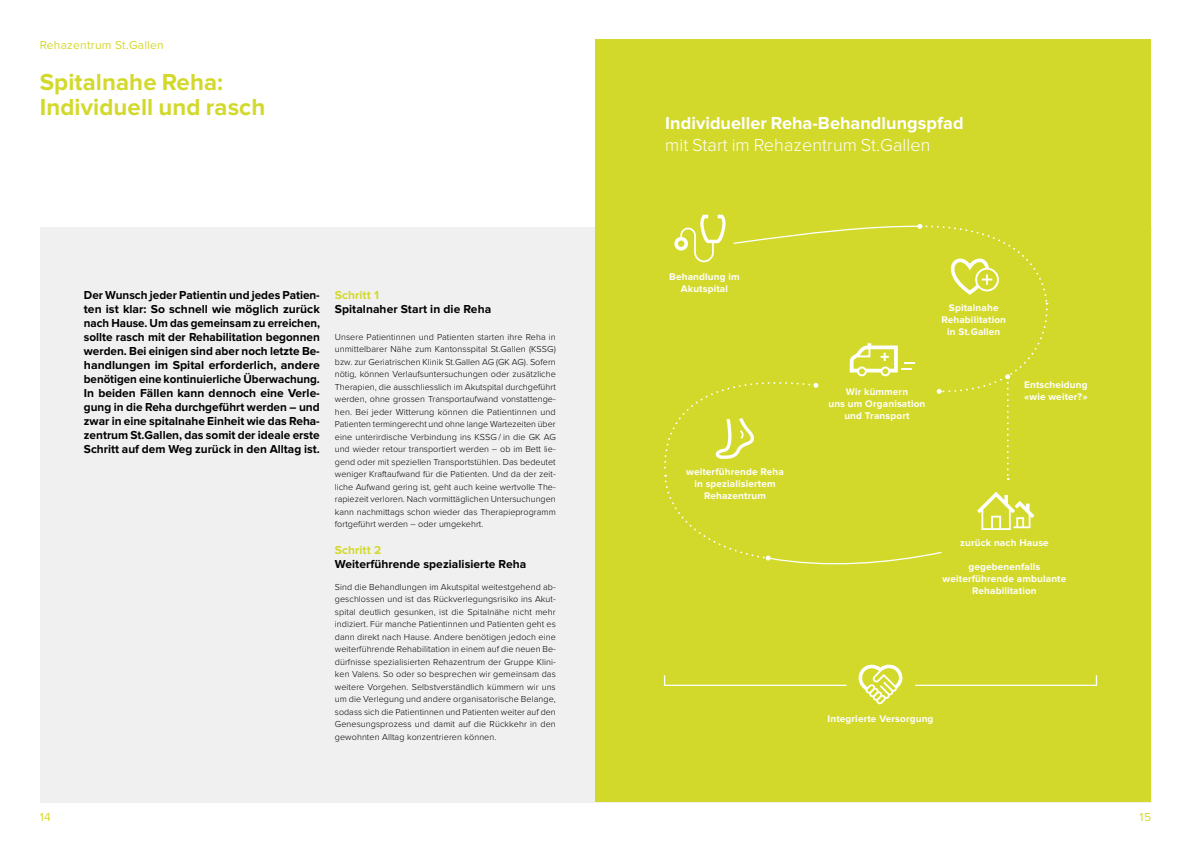
<style>
.page{position:relative;width:1191px;height:842px;background:#fff}
.page>*{position:absolute;margin:0;border:0;box-sizing:border-box;transform-origin:0 0}
.t1{font:700 24px/25px "Proxima Nova";letter-spacing:.005em;color:#d3d92b}
.t2{font:700 18px "Proxima Nova";letter-spacing:.005em;color:#fff}
.t3{font:300 18px "Proxima Nova";letter-spacing:.005em;color:#fff}
.t4{font:700 12px/14px "Proxima Nova";letter-spacing:.005em;color:#000;text-align:justify}
.t5{font:12px "Proxima Nova";letter-spacing:.02em;color:#d3d92b}
.t6{font:700 12px "Proxima Nova";letter-spacing:.005em;color:#d3d92b}
.t7{font:700 10px/12px "Proxima Nova";letter-spacing:.015em;color:#fff;text-align:center}
.t8{font:300 9px/12.5px "Proxima Nova";letter-spacing:.005em;color:#000;text-align:justify}
</style>
<div class="page">
<div style="left:40px;top:227px;width:1111px;height:575px;background:#f0f0f0"></div>
<div style="left:595px;top:40px;width:556px;height:762px;background:#d3d92b"></div>
<svg style="left:858px;top:664px;width:44px;height:40px"></svg>
<hr style="left:664px;top:685px;width:182px;height:1px;background:#fff">
<hr style="left:915px;top:685px;width:182px;height:1px;background:#fff">
<svg style="left:1095px;top:675px;width:2px;height:10px"></svg>
<svg style="left:664px;top:215px;width:384px;height:350px"></svg>
<h3 class="t5" style="left:40px;top:36px;width:126px">Rehazentrum St.Gallen</h3>
<h1 class="t1" style="left:40px;top:70px;width:227px">Spitalnahe Reha:<br>Individuell und rasch</h1>
<p class="t4" style="left:84px;top:288px;width:238px">Der Wunsch jeder Patientin und jedes Patien&shy;ten ist klar: So schnell wie möglich zurück nach Hause. Um das gemeinsam zu erreichen, sollte rasch mit der Rehabilitation begonnen werden. Bei einigen sind aber noch letzte Be&shy;handlungen im Spital erforderlich, andere benötigen eine kontinuierliche Überwachung.<br>In beiden Fällen kann dennoch eine Verle&shy;gung in die Reha durchgeführt werden – und zwar in eine spitalnahe Einheit wie das Reha&shy;zentrum St.Gallen, das somit der ideale erste Schritt auf dem Weg zurück in den Alltag ist.</p>
<h3 class="t6" style="left:335px;top:288px;width:46px">Schritt 1</h3>
<h3 class="t4" style="left:335px;top:302px;width:158px">Spitalnaher Start in die Reha</h3>
<p class="t8" style="left:335px;top:331px;width:222px">Unsere Patientinnen und Patienten starten ihre Reha in unmittelbarer Nähe zum Kantonsspital St.Gallen (KSSG) bzw. zur Geriatrischen Klinik St.Gallen AG (GK AG). Sofern nötig, können Verlaufsuntersuchungen oder zusätzliche Therapien, die ausschliesslich im Akutspital durchgeführt werden, ohne grossen Transportaufwand vonstattenge&shy;hen. Bei jeder Witterung können die Patientinnen und Patienten termingerecht und ohne lange Wartezeiten über eine unterirdische Verbindung ins KSSG / in die GK AG und wieder retour transportiert werden – ob im Bett lie&shy;gend oder mit speziellen Transportstühlen. Das bedeutet weniger Kraftaufwand für die Patienten. Und da der zeit&shy;liche Aufwand gering ist, geht auch keine wertvolle The&shy;rapiezeit verloren. Nach vormittäglichen Untersuchungen kann nachmittags schon wieder das Therapieprogramm fortgeführt werden – oder umgekehrt.</p>
<h3 class="t6" style="left:335px;top:543px;width:48px">Schritt 2</h3>
<h3 class="t4" style="left:335px;top:557px;width:193px">Weiterführende spezialisierte Reha</h3>
<p class="t8" style="left:335px;top:581px;width:222px">Sind die Behandlungen im Akutspital weitestgehend ab&shy;geschlossen und ist das Rückverlegungsrisiko ins Akut&shy;spital deutlich gesunken, ist die Spitalnähe nicht mehr indiziert. Für manche Patientinnen und Patienten geht es dann direkt nach Hause. Andere benötigen jedoch eine weiterführende Rehabilitation in einem auf die neuen Be&shy;dürfnisse spezialisierten Rehazentrum der Gruppe Klini&shy;ken Valens. So oder so besprechen wir gemeinsam das weitere Vorgehen. Selbstverständlich kümmern wir uns um die Verlegung und andere organisatorische Belange, sodass sich die Patientinnen und Patienten weiter auf den Genesungsprozess und damit auf die Rückkehr in den gewohnten Alltag konzentrieren können.</p>
<h2 class="t2" style="left:665px;top:113px;width:300px">Individueller Reha-Behandlungspfad</h2>
<h2 class="t3" style="left:665px;top:135px;width:267px">mit Start im Rehazentrum St.Gallen</h2>
<p class="t7" style="left:669px;top:271px;width:72px">Behandlung im<br>Akutspital</p>
<p class="t7" style="left:686px;top:466px;width:99px">weiterführende Reha in spezialisiertem<br>Rehazentrum</p>
<p class="t7" style="left:941px;top:302px;width:66px">Spitalnahe<br>Rehabilitation in St.Gallen</p>
<p class="t7" style="left:828px;top:385px;width:98px">Wir kümmern<br>uns um Organisation und Transport</p>
<p class="t7" style="left:1024px;top:379px;width:65px;text-align:left">Entscheidung «wie weiter?»</p>
<p class="t7" style="left:960px;top:537px;width:90px">zurück nach Hause</p>
<p class="t7" style="left:942px;top:561px;width:125px">gegebenenfalls weiterführende ambulante<br>Rehabilitation</p>
<p class="t7" style="left:827px;top:712px;width:107px">Integrierte Versorgung</p>
<h3 class="t5" style="left:40px;top:808px;width:13px">14</h3>
<h3 class="t5" style="left:1139px;top:808px;width:13px">15</h3>
</div>
